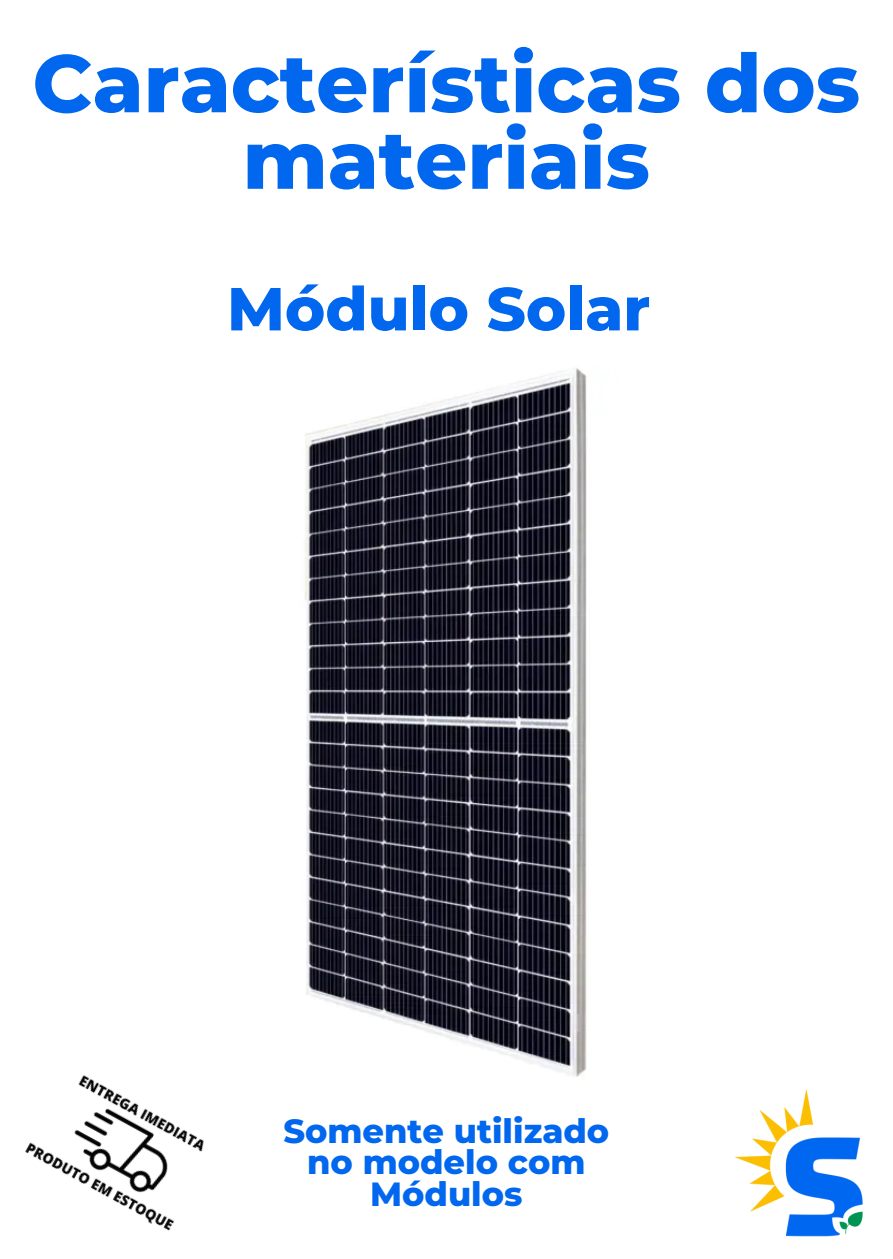
<style>
.page{position:relative;width:893px;height:1259px;background:#fff}
.page>*{position:absolute;margin:0;border:0;box-sizing:border-box;transform-origin:0 0}
.t1{font:800 81.3px/76.5px "Montserrat";color:#0167ee;text-align:center}
.t2{font:800 60.6px "Montserrat";color:#0167ee}
.t3{font:800 33.6px/31.3px "Montserrat";color:#0167ee;text-align:center}
</style>
<div class="page">
<img style="left:734px;top:1089px;width:129px;height:148px">
<img style="left:304px;top:368px;width:283px;height:709px">
<img style="left:25px;top:1075px;width:179px;height:156px">
<p class="t1" style="left:32px;top:45px;width:829px">Características dos materiais</p>
<p class="t2" style="left:227px;top:272px;width:424px">Módulo Solar</p>
<p class="t3" style="left:283px;top:1115px;width:327px">Somente utilizado no modelo com<br>Módulos</p>
</div>
